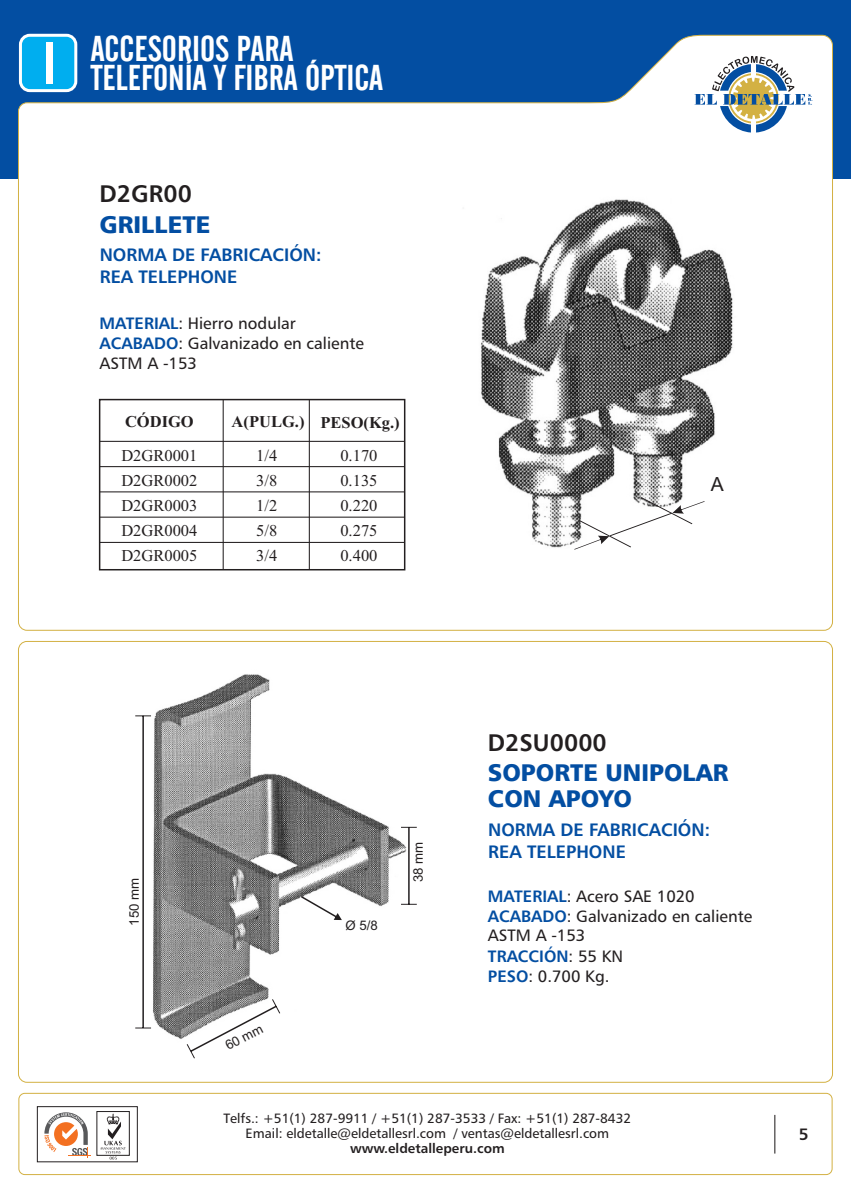
<style>
.page{position:relative;width:851px;height:1191px;background:#fff}
.page>*{position:absolute;margin:0;border:0;box-sizing:border-box;transform-origin:0 0}
.t1{font:58.8px "Alternate Gothic No 2 BT";color:#fff}
.t2{font:35.7px/29.5px "Alternate Gothic No 2 BT";color:#fff}
.t3{font:24px/25.5px "Humanist 777 BT Black B";color:#034ea2}
.t4{font:24px "Humanist 777 BT Bold B";color:#231f20}
.t5{font:19.5px "Arial";color:#231f20}
.t6{font:18px/21.9px "Humanist 777 BT Bold B";color:#034ea2}
.t7{font:16.5px/20px "Humanist 777 BT Roman B";color:#231f20}
.t8{font:16.5px/25px "Times New Roman";color:#231f20;text-align:justify}
.t9{font:700 16.5px "Times New Roman";color:#231f20}
.t10{font:16.5px "Humanist 777 BT Bold B";color:#034ea2}
.t11{font:16.5px "Humanist 777 BT Bold B";color:#231f20}
.t12{font:13.5px/14.9px "Humanist 777 BT Roman B";color:#231f20;text-align:center}
.t13{font:13.5px "Humanist 777 BT Bold B";color:#231f20}
.t14{font:13.2px "Arial";color:#231f20}
.s1{font-family:"Humanist 777 BT Bold B";color:#034ea2}
.s2{font-family:"Humanist 777 BT Roman B";color:#231f20}
</style>
<div class="page">
<div style="left:0;top:0;width:850px;height:179px;background:#034ea2"></div>
<svg style="left:18px;top:34px;width:815px;height:597px"></svg>
<div style="left:18px;top:641px;width:814px;height:441px;background:#fff;border:1px solid #d3b143;border-radius:9px"></div>
<svg style="left:694px;top:56px;width:118px;height:76px"></svg>
<div style="left:19px;top:34px;width:58px;height:58px;background:#00aeef;border:3px solid #fff;border-radius:9px"></div>
<hr style="left:774px;top:1114px;width:1px;height:39px;background:#231f20">
<div style="left:37px;top:1106px;width:100px;height:56px;border:1px solid #231f20"></div>
<svg style="left:44px;top:1112px;width:46px;height:45px"></svg>
<svg style="left:101px;top:1113px;width:25px;height:46px"></svg>
<div style="left:18px;top:1092px;width:814px;height:83px;border:1px solid #d3b143;border-radius:6px"></div>
<div style="left:99px;top:399px;width:306px;height:171px;border:2px solid #231f20"></div>
<hr style="left:223px;top:399px;width:1px;height:171px;background:#231f20">
<hr style="left:309px;top:399px;width:1px;height:171px;background:#231f20">
<hr style="left:100px;top:441px;width:304px;height:1px;background:#231f20">
<hr style="left:100px;top:466px;width:304px;height:1px;background:#231f20">
<hr style="left:100px;top:491px;width:304px;height:1px;background:#231f20">
<hr style="left:100px;top:516px;width:304px;height:1px;background:#231f20">
<hr style="left:100px;top:542px;width:304px;height:1px;background:#231f20">
<img style="left:461px;top:189px;width:308px;height:389px">
<svg style="left:574px;top:496px;width:130px;height:53px"></svg>
<img style="left:139px;top:674px;width:274px;height:365px">
<svg style="left:187px;top:999px;width:93px;height:59px"></svg>
<svg style="left:135px;top:715px;width:16px;height:1px"></svg>
<hr style="left:142px;top:716px;width:2px;height:312px;background:#231f20">
<svg style="left:135px;top:1027px;width:16px;height:1px"></svg>
<svg style="left:301px;top:896px;width:41px;height:24px"></svg>
<svg style="left:401px;top:827px;width:16px;height:1px"></svg>
<hr style="left:408px;top:827px;width:1px;height:77px;background:#231f20">
<svg style="left:401px;top:903px;width:16px;height:1px"></svg>
<h1 class="t1" style="left:43px;top:39px;width:14px">I</h1>
<h2 class="t2" style="left:91px;top:37px;width:294px">ACCESORIOS PARA<br>TELEFONÍA Y FIBRA ÓPTICA</h2>
<h3 class="t4" style="left:100px;top:184px;width:94px">D2GR00</h3>
<h3 class="t3" style="left:100px;top:214px;width:112px">GRILLETE</h3>
<p class="t6" style="left:100px;top:245px;width:223px">NORMA DE FABRICACIÓN:<br>REA TELEPHONE</p>
<p class="t7" style="left:100px;top:314px;width:266px"><span class="s1">MATERIAL</span>: Hierro nodular<br><span class="s1">ACABADO</span>: Galvanizado en caliente<br>ASTM A -153</p>
<p class="t9" style="left:125px;top:416px;width:70px">CÓDIGO</p>
<p class="t9" style="left:231px;top:416px;width:170px">A(PULG.) PESO(Kg.)</p>
<p class="t8" style="left:121px;top:444px;width:78px">D2GR0001<br>D2GR0002<br>D2GR0003<br>D2GR0004<br>D2GR0005</p>
<p class="t8" style="left:256px;top:444px;width:23px">1/4<br>3/8<br>1/2<br>5/8<br>3/4</p>
<p class="t8" style="left:340px;top:444px;width:39px">0.170<br>0.135<br>0.220<br>0.275<br>0.400</p>
<p class="t5" style="left:710px;top:476px;width:14px">A</p>
<p class="t14" style="left:129px;top:925px;width:49px;rotate:-90deg">150 mm</p>
<p class="t14" style="left:224px;top:1042px;width:42px;rotate:-28deg">60 mm</p>
<p class="t14" style="left:345px;top:920px;width:34px">Ø 5/8</p>
<p class="t14" style="left:413px;top:882px;width:42px;rotate:-90deg">38 mm</p>
<h3 class="t4" style="left:488px;top:733px;width:120px">D2SU0000</h3>
<h3 class="t3" style="left:488px;top:762px;width:242px">SOPORTE UNIPOLAR<br>CON APOYO</h3>
<p class="t6" style="left:488px;top:820px;width:223px">NORMA DE FABRICACIÓN:<br>REA TELEPHONE</p>
<p class="t7" style="left:488px;top:887px;width:266px"><span class="s1">MATERIAL</span>: Acero SAE 1020<br><span class="s1">ACABADO</span>: Galvanizado en caliente</p>
<p class="t10" style="left:488px;top:949px;width:137px">TRACCIÓN<span class="s2">: 55 KN</span></p>
<p class="t7" style="left:488px;top:967px;width:123px"><span class="s1">PESO</span>: 0.700 Kg.</p>
<p class="t7" style="left:488px;top:927px;width:99px">ASTM A -153</p>
<p class="t12" style="left:223px;top:1112px;width:409px">Telfs.: +51(1) 287-9911 / +51(1) 287-3533 / Fax: +51(1) 287-8432<br>Email: eldetalle@eldetallesrl.com / ventas@eldetallesrl.com</p>
<p class="t13" style="left:350px;top:1142px;width:156px">www.eldetalleperu.com</p>
<p class="t11" style="left:798px;top:1127px;width:11px">5</p>
</div>
